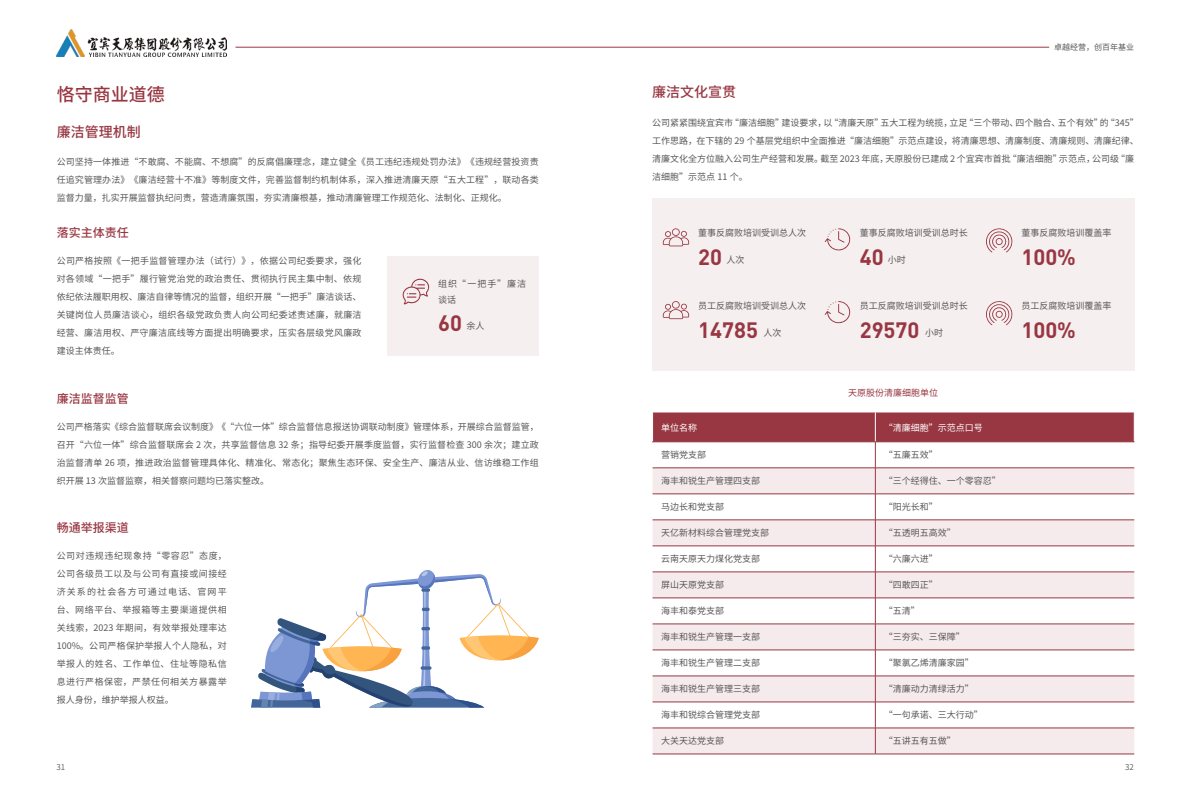
<style>
.page{position:relative;width:1191px;height:808px;background:#fff}
.page>*{position:absolute;margin:0;border:0;box-sizing:border-box;transform-origin:0 0}
.t1{font:700 22px "DIN";color:#983742}
.t2{font:500 18px "Source Han Sans CN";color:#983742}
.t3{font:500 14px "Source Han Sans CN";color:#983742}
.t4{font:500 12px "Source Han Sans CN";color:#983742}
.t5{font:9px/18px "Source Han Sans CN";color:#595757;text-align:justify}
.t6{font:9px "Source Han Sans SC";color:#595757}
.t7{font:9px "Source Han Sans SC";color:#fff}
.t8{font:9px "Source Han Sans CN";color:#983742}
.t9{font:8px "Source Han Sans CN";color:#595757}
.t10{font:8px "Source Han Sans CN";color:#595757}
</style>
<div class="page">
<hr style="left:235px;top:47px;width:814px;height:1px;background:#983742">
<img style="left:57px;top:30px;width:170px;height:26px">
<div style="left:387px;top:256px;width:152px;height:99px;background:#f6eff0"></div>
<div style="left:652px;top:199px;width:482px;height:172px;background:#f6eff0"></div>
<svg style="left:652px;top:412px;width:482px;height:342px"></svg>
<hr style="left:652px;top:754px;width:223px;height:1px;background:#983742">
<hr style="left:875px;top:754px;width:259px;height:1px;background:#983742">
<svg style="left:403px;top:278px;width:26px;height:26px"></svg>
<svg style="left:663px;top:228px;width:26px;height:18px"></svg>
<svg style="left:663px;top:301px;width:26px;height:18px"></svg>
<svg style="left:824px;top:228px;width:27px;height:23px"></svg>
<svg style="left:824px;top:301px;width:27px;height:23px"></svg>
<svg style="left:986px;top:228px;width:26px;height:24px"></svg>
<svg style="left:986px;top:301px;width:26px;height:24px"></svg>
<svg style="left:251px;top:570px;width:288px;height:138px"></svg>
<h2 class="t2" style="left:57px;top:84px;width:109px">恪守商业道德</h2>
<h3 class="t3" style="left:57px;top:124px;width:85px">廉洁管理机制</h3>
<p class="t5" style="left:57px;top:153px;width:483px">公司坚持一体推进“不敢腐、不能腐、不想腐”的反腐倡廉理念，建立健全《员工违纪违规处罚办法》《违规经营投资责任追究管理办法》《廉洁经营十不准》等制度文件，完善监督制约机制体系，深入推进清廉天原“五大工程”，联动各类监督力量，扎实开展监督执纪问责，营造清廉氛围，夯实清廉根基，推动清廉管理工作规范化、法制化、正规化。</p>
<h3 class="t4" style="left:57px;top:226px;width:73px">落实主体责任</h3>
<p class="t5" style="left:57px;top:252px;width:306px">公司严格按照《一把手监督管理办法（试行）》，依据公司纪委要求，强化对各领域“一把手”履行管党治党的政治责任、贯彻执行民主集中制、依规依纪依法履职用权、廉洁自律等情况的监督，组织开展“一把手”廉洁谈话、关键岗位人员廉洁谈心，组织各级党政负责人向公司纪委述责述廉，就廉洁经营、廉洁用权、严守廉洁底线等方面提出明确要求，压实各层级党风廉政建设主体责任。</p>
<h3 class="t4" style="left:57px;top:392px;width:73px">廉洁监督监管</h3>
<p class="t5" style="left:438px;top:275px;width:89px;line-height:16px">组织“一把手”廉洁谈话</p>
<h1 class="t1" style="left:438px;top:308px;width:25px">60</h1>
<p class="t5" style="left:466px;top:317px;width:19px">余人</p>
<p class="t5" style="left:57px;top:418px;width:483px">公司严格落实《综合监督联席会议制度》《“六位一体”综合监督信息报送协调联动制度》管理体系，开展综合监督监管，召开“六位一体”综合监督联席会 2 次，共享监督信息 32 条；指导纪委开展季度监督，实行监督检查 300 余次；建立政治监督清单 26 项，推进政治监督管理具体化、精准化、常态化；聚焦生态环保、安全生产、廉洁从业、信访维稳工作组织开展 13 次监督监察，相关督察问题均已落实整改。</p>
<h3 class="t4" style="left:57px;top:521px;width:73px">畅通举报渠道</h3>
<p class="t5" style="left:57px;top:547px;width:172px">公司对违规违纪现象持“零容忍”态度，公司各级员工以及与公司有直接或间接经济关系的社会各方可通过电话、官网平台、网络平台、举报箱等主要渠道提供相关线索，2023 年期间，有效举报处理率达100%。公司严格保护举报人个人隐私，对举报人的姓名、工作单位、住址等隐私信息进行严格保密，严禁任何相关方暴露举报人身份，维护举报人权益。</p>
<h3 class="t3" style="left:652px;top:84px;width:85px">廉洁文化宣贯</h3>
<p class="t9" style="left:1054px;top:43px;width:81px">卓越经营，创百年基业</p>
<p class="t5" style="left:652px;top:114px;width:488px;text-align:left">公司紧紧围绕宜宾市“廉洁细胞”建设要求，以“清廉天原”五大工程为统揽，立足“三个带动、四个融合、五个有效”的“345”工作思路，在下辖的 29 个基层党组织中全面推进“廉洁细胞”示范点建设，将清廉思想、清廉制度、清廉规则、清廉纪律、清廉文化全方位融入公司生产经营和发展。截至 2023 年底，天原股份已建成 2 个宜宾市首批“廉洁细胞”示范点，公司级“廉洁细胞”示范点 11 个。</p>
<p class="t5" style="left:698px;top:224px;width:109px">董事反腐败培训受训总人次</p>
<p class="t5" style="left:859px;top:224px;width:109px">董事反腐败培训受训总时长</p>
<h1 class="t1" style="left:698px;top:243px;width:25px">20</h1>
<p class="t5" style="left:726px;top:251px;width:19px">人次</p>
<h1 class="t1" style="left:859px;top:243px;width:25px">40</h1>
<p class="t5" style="left:888px;top:251px;width:19px">小时</p>
<p class="t5" style="left:698px;top:297px;width:109px">员工反腐败培训受训总人次</p>
<p class="t5" style="left:859px;top:297px;width:109px">员工反腐败培训受训总时长</p>
<h1 class="t1" style="left:698px;top:315px;width:61px">14785</h1>
<p class="t5" style="left:763px;top:324px;width:19px">人次</p>
<h1 class="t1" style="left:859px;top:315px;width:61px">29570</h1>
<p class="t5" style="left:925px;top:324px;width:19px">小时</p>
<p class="t8" style="left:848px;top:388px;width:91px">天原股份清廉细胞单位</p>
<p class="t7" style="left:661px;top:422px;width:37px">单位名称</p>
<p class="t7" style="left:884px;top:422px;width:100px">“清廉细胞”示范点口号</p>
<p class="t6" style="left:661px;top:450px;width:46px">营销党支部</p>
<p class="t6" style="left:884px;top:450px;width:55px">“五廉五效”</p>
<p class="t6" style="left:661px;top:476px;width:100px">海丰和锐生产管理四支部</p>
<p class="t6" style="left:884px;top:476px;width:118px">“三个经得住、一个零容忍”</p>
<p class="t6" style="left:661px;top:502px;width:64px">马边长和党支部</p>
<p class="t6" style="left:884px;top:502px;width:55px">“阳光长和”</p>
<p class="t6" style="left:661px;top:528px;width:109px">天亿新材料综合管理党支部</p>
<p class="t6" style="left:884px;top:528px;width:73px">“五透明五高效”</p>
<p class="t6" style="left:661px;top:554px;width:100px">云南天原天力煤化党支部</p>
<p class="t6" style="left:884px;top:554px;width:55px">“六廉六进”</p>
<p class="t6" style="left:661px;top:580px;width:64px">屏山天原党支部</p>
<p class="t6" style="left:884px;top:580px;width:55px">“四敢四正”</p>
<p class="t6" style="left:661px;top:606px;width:64px">海丰和泰党支部</p>
<p class="t6" style="left:884px;top:606px;width:37px">“五清”</p>
<p class="t6" style="left:661px;top:632px;width:100px">海丰和锐生产管理一支部</p>
<p class="t6" style="left:884px;top:632px;width:82px">“三夯实、三保障”</p>
<p class="t6" style="left:661px;top:658px;width:100px">海丰和锐生产管理二支部</p>
<p class="t6" style="left:884px;top:658px;width:91px">“聚氯乙烯清廉家园”</p>
<p class="t6" style="left:661px;top:684px;width:100px">海丰和锐生产管理三支部</p>
<p class="t6" style="left:884px;top:684px;width:91px">“清廉动力清绿活力”</p>
<p class="t6" style="left:661px;top:710px;width:100px">海丰和锐综合管理党支部</p>
<p class="t6" style="left:884px;top:710px;width:100px">“一句承诺、三大行动”</p>
<p class="t6" style="left:661px;top:736px;width:64px">大关天达党支部</p>
<p class="t6" style="left:884px;top:736px;width:73px">“五讲五有五做”</p>
<p class="t5" style="left:1021px;top:224px;width:91px">董事反腐败培训覆盖率</p>
<h1 class="t1" style="left:1021px;top:243px;width:56px">100%</h1>
<p class="t5" style="left:1021px;top:297px;width:91px">员工反腐败培训覆盖率</p>
<h1 class="t1" style="left:1021px;top:315px;width:56px">100%</h1>
<p class="t10" style="left:57px;top:762px;width:10px">31</p>
<p class="t10" style="left:1125px;top:762px;width:10px">32</p>
</div>
